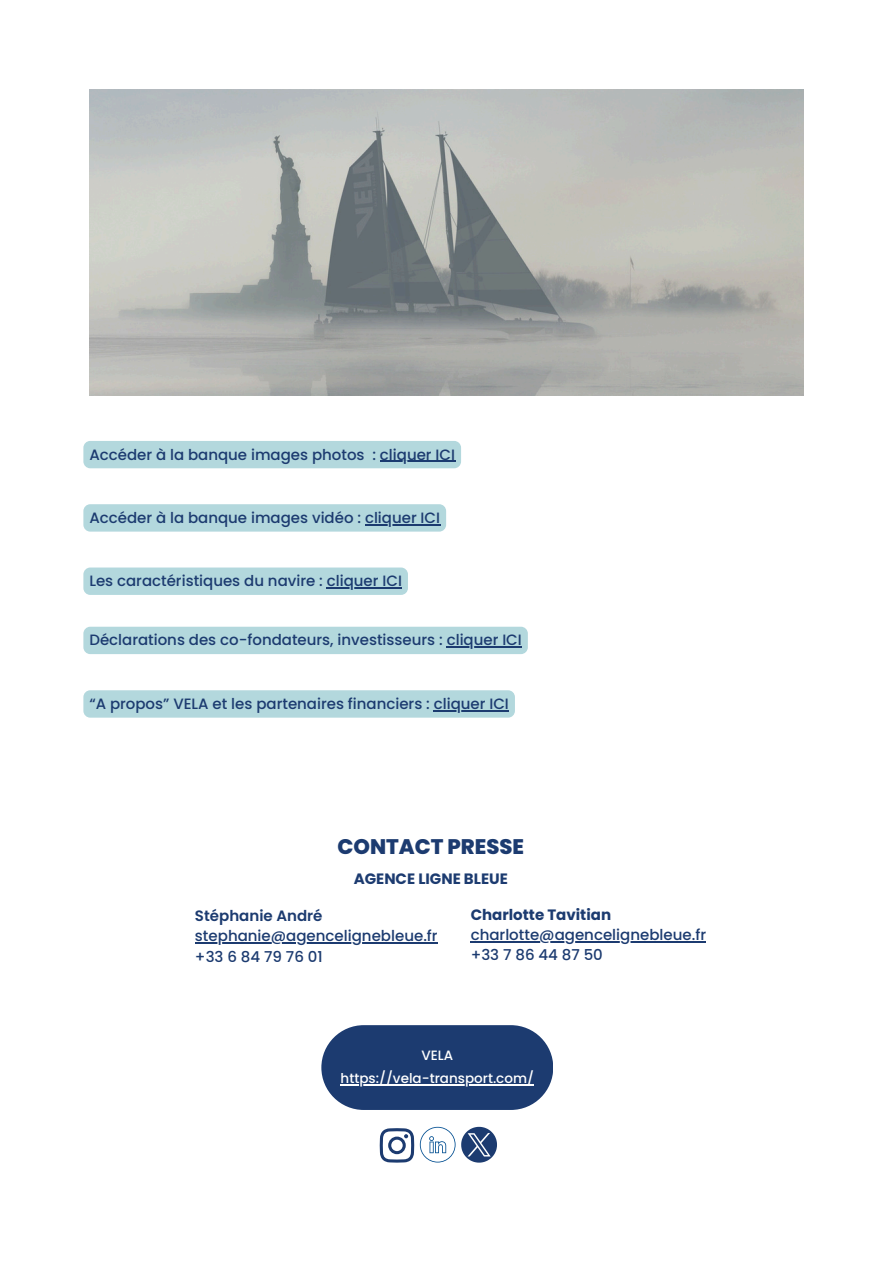
<style>
.page{position:relative;width:894px;height:1264px;background:#fff}
.page>*{position:absolute;margin:0;border:0;box-sizing:border-box;transform-origin:0 0}
.t1{font:800 21px "Poppins";color:#1c3b70}
.t2{font:500 15px "Poppins";color:#1c3b70}
.t3{font:700 15px "Poppins";color:#1c3b70}
.t4{font:600 15px "Poppins";color:#1c3b70}
.t5{font:500 13.5px "Poppins";color:#fff}
</style>
<div class="page">
<div style="left:321px;top:1025px;width:232px;height:84px;background:#1c3b70;border-radius:42px"></div>
<svg style="left:379px;top:1128px;width:35px;height:34px"></svg>
<svg style="left:420px;top:1126px;width:35px;height:36px"></svg>
<svg style="left:461px;top:1126px;width:36px;height:36px"></svg>
<img style="left:89px;top:89px;width:714px;height:306px">
<hr style="left:340px;top:1084px;width:194px;height:1px;background:#fff">
<hr style="left:195px;top:942px;width:242px;height:1px;background:#1c3b70">
<hr style="left:470px;top:941px;width:236px;height:1px;background:#1c3b70">
<div style="left:83px;top:441px;width:378px;height:27px;background:#b3d8dd;border-radius:7px"></div>
<hr style="left:380px;top:461px;width:75px;height:1px;background:#1c3b70">
<div style="left:83px;top:567px;width:325px;height:28px;background:#b3d8dd;border-radius:7px"></div>
<hr style="left:327px;top:587px;width:75px;height:1px;background:#1c3b70">
<div style="left:83px;top:626px;width:444px;height:28px;background:#b3d8dd;border-radius:7px"></div>
<hr style="left:446px;top:646px;width:75px;height:1px;background:#1c3b70">
<div style="left:83px;top:690px;width:432px;height:27px;background:#b3d8dd;border-radius:7px"></div>
<hr style="left:433px;top:710px;width:76px;height:1px;background:#1c3b70">
<div style="left:83px;top:504px;width:363px;height:27px;background:#b3d8dd;border-radius:7px"></div>
<hr style="left:365px;top:524px;width:75px;height:1px;background:#1c3b70">
<p class="t2" style="left:89px;top:444px;width:367px">Accéder à la banque images photos : cliquer ICI</p>
<p class="t2" style="left:89px;top:507px;width:352px">Accéder à la banque images vidéo : cliquer ICI</p>
<p class="t2" style="left:89px;top:570px;width:314px">Les caractéristiques du navire : cliquer ICI</p>
<p class="t2" style="left:89px;top:629px;width:434px">Déclarations des co-fondateurs, investisseurs : cliquer ICI</p>
<p class="t2" style="left:89px;top:693px;width:421px">“A propos” VELA et les partenaires financiers : cliquer ICI</p>
<p class="t1" style="left:337px;top:831px;width:188px">CONTACT PRESSE</p>
<p class="t3" style="left:353px;top:868px;width:155px">AGENCE LIGNE BLEUE</p>
<p class="t4" style="left:195px;top:905px;width:129px">Stéphanie André</p>
<p class="t2" style="left:195px;top:925px;width:244px">stephanie@agencelignebleue.fr</p>
<h1 class="t2" style="left:195px;top:946px;width:129px">+33 6 84 79 76 01</h1>
<h2 class="t3" style="left:470px;top:903px;width:142px">Charlotte Tavitian</h2>
<p class="t2" style="left:470px;top:924px;width:237px">charlotte@agencelignebleue.fr</p>
<p class="t2" style="left:470px;top:944px;width:134px">+33 7 86 44 87 50</p>
<p class="t5" style="left:421px;top:1045px;width:33px">VELA</p>
<p class="t5" style="left:340px;top:1069px;width:195px">https://vela-transport.com/</p>
</div>
